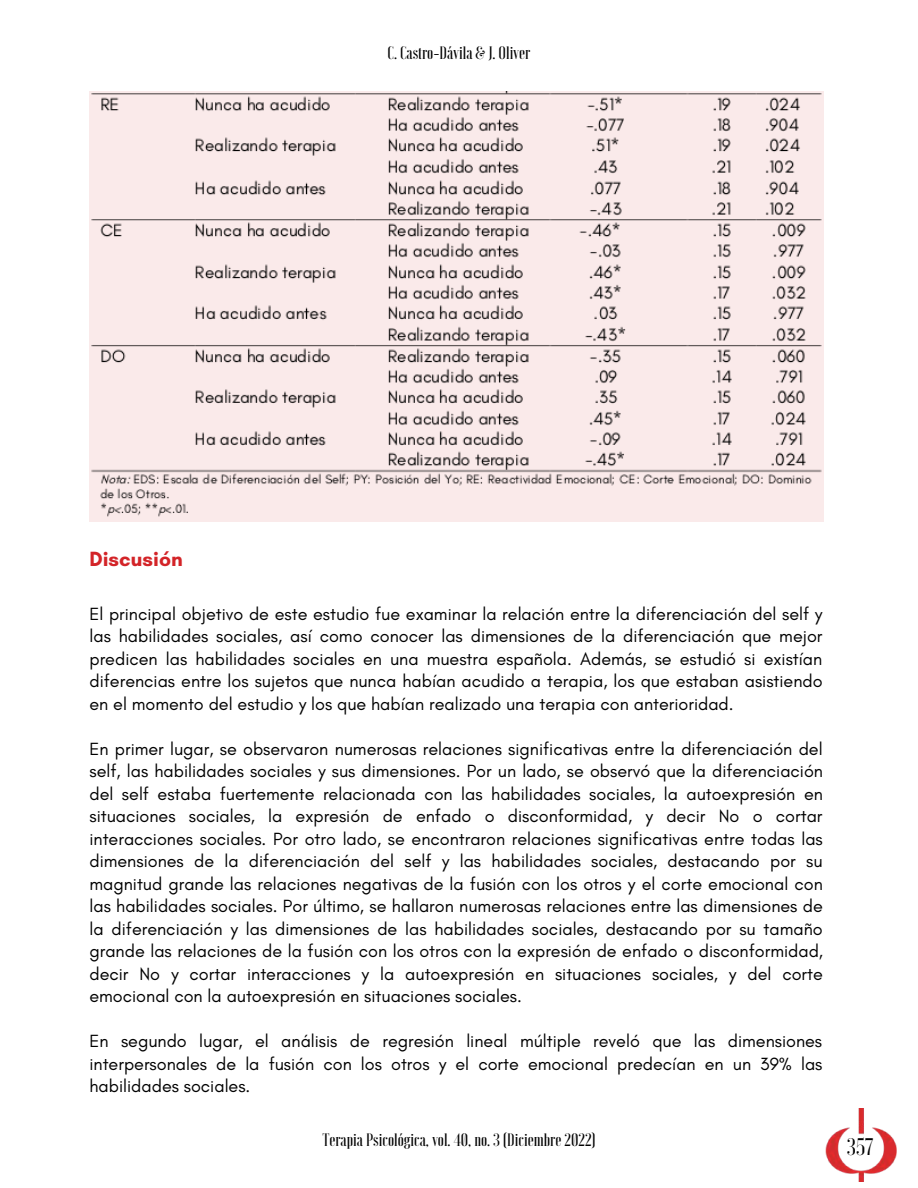
<style>
.page{position:relative;width:918px;height:1188px;background:#fff}
.page>*{position:absolute;margin:0;border:0;box-sizing:border-box;transform-origin:0 0}
.t1{font:500 24px "Voga";color:#000}
.t2{font:700 21px "Glacial Indifference";color:#d32428}
.t3{font:18px/22.5px "Glacial Indifference";color:#000;text-align:justify}
.t4{font:500 18px "Voga";color:#000}
</style>
<div class="page">
<img style="left:826px;top:1108px;width:71px;height:73px">
<img style="left:89px;top:92px;width:735px;height:430px">
<p class="t4" style="left:388px;top:44px;width:144px">C. Castro-Dávila &amp; J. Oliver</p>
<p class="t2" style="left:89px;top:546px;width:95px">Discusión</p>
<p class="t3" style="left:89px;top:602px;width:735px">El principal objetivo de este estudio fue examinar la relación entre la diferenciación del self y las habilidades sociales, así como conocer las dimensiones de la diferenciación que mejor predicen las habilidades sociales en una muestra española. Además, se estudió si existían diferencias entre los sujetos que nunca habían acudido a terapia, los que estaban asistiendo en el momento del estudio y los que habían realizado una terapia con anterioridad.</p>
<p class="t3" style="left:89px;top:737px;width:735px">En primer lugar, se observaron numerosas relaciones significativas entre la diferenciación del self, las habilidades sociales y sus dimensiones. Por un lado, se observó que la diferenciación del self estaba fuertemente relacionada con las habilidades sociales, la autoexpresión en situaciones sociales, la expresión de enfado o disconformidad, y decir No o cortar interacciones sociales. Por otro lado, se encontraron relaciones significativas entre todas las dimensiones de la diferenciación del self y las habilidades sociales, destacando por su magnitud grande las relaciones negativas de la fusión con los otros y el corte emocional con las habilidades sociales. Por último, se hallaron numerosas relaciones entre las dimensiones de la diferenciación y las dimensiones de las habilidades sociales, destacando por su tamaño grande las relaciones de la fusión con los otros con la expresión de enfado o disconformidad, decir No y cortar interacciones y la autoexpresión en situaciones sociales, y del corte emocional con la autoexpresión en situaciones sociales.</p>
<p class="t3" style="left:89px;top:1030px;width:735px">En segundo lugar, el análisis de regresión lineal múltiple reveló que las dimensiones interpersonales de la fusión con los otros y el corte emocional predecían en un 39% las habilidades sociales.</p>
<p class="t4" style="left:322px;top:1130px;width:275px">Terapia Psicológica, vol. 40, no. 3 (Diciembre 2022)</p>
<h1 class="t1" style="left:847px;top:1135px;width:28px">357</h1>
</div>
